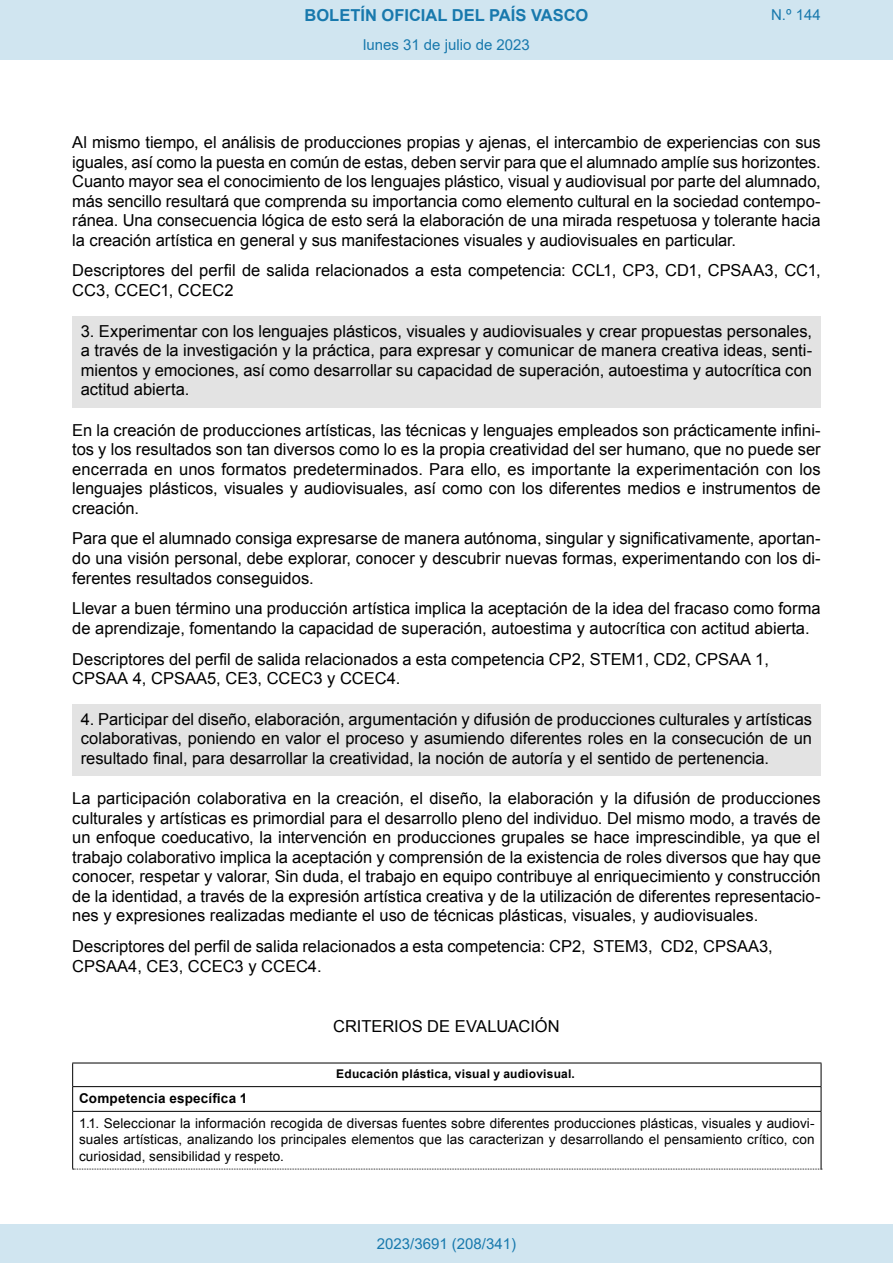
<style>
.page{position:relative;width:893px;height:1263px;background:#fff}
.page>*{position:absolute;margin:0;border:0;box-sizing:border-box;transform-origin:0 0}
.t1{font:16.5px/19.5px "Arial";color:#000;text-align:justify}
.t2{font:700 16.5px "Arial";color:#1879ad}
.Paginacion_Centro{font:15px "Arial";color:#1879ad}
.t3{font:13.5px/24.8px "Arial";letter-spacing:.005em;color:#000}
.t4{font:700 12px "Arial";letter-spacing:.015em;color:#000}
.s1{font-weight:700}
</style>
<div class="page">
<div style="left:72px;top:316px;width:749px;height:91px;background:#e3e3e3"></div>
<div style="left:72px;top:704px;width:749px;height:72px;background:#e3e3e3"></div>
<hr style="left:72px;top:1086px;width:749px;height:1px;background:#000">
<svg style="left:73px;top:1169px;width:749px;height:1px"></svg>
<hr style="left:72px;top:1063px;width:749px;height:1px;background:#000">
<hr style="left:72px;top:1112px;width:1px;height:57px;background:#000">
<hr style="left:821px;top:1112px;width:1px;height:57px;background:#000">
<svg style="left:72px;top:1063px;width:1px;height:48px"></svg>
<svg style="left:821px;top:1063px;width:1px;height:48px"></svg>
<hr style="left:72px;top:1111px;width:749px;height:1px;background:#000">
<div style="left:0;top:0;width:893px;height:60px;background:#d0e5f0"></div>
<div style="left:0;top:1225px;width:893px;height:38px;background:#d0e5f0"></div>
<p class="t2" style="left:305px;top:3px;width:285px">BOLETÍN OFICIAL DEL PAÍS VASCO</p>
<p class="Paginacion_Centro" style="left:771px;top:5px;width:51px">N.º 144</p>
<p class="Paginacion_Centro" style="left:363px;top:35px;width:168px">lunes 31 de julio de 2023</p>
<p class="t1" style="left:72px;top:133px;width:750px">Al mismo tiempo, el análisis de producciones propias y ajenas, el intercambio de experiencias con sus iguales, así como la puesta en común de estas, deben servir para que el alumnado amplíe sus horizontes.<br>Cuanto mayor sea el conocimiento de los lenguajes plástico, visual y audiovisual por parte del alumnado, más sencillo resultará que comprenda su importancia como elemento cultural en la sociedad contempo&shy;ránea. Una consecuencia lógica de esto será la elaboración de una mirada respetuosa y tolerante hacia la creación artística en general y sus manifestaciones visuales y audiovisuales en particular.</p>
<p class="t1" style="left:72px;top:261px;width:750px">Descriptores del perfil de salida relacionados a esta competencia: CCL1, CP3, CD1, CPSAA3, CC1,<br>CC3, CCEC1, CCEC2</p>
<p class="t1" style="left:81px;top:321px;width:733px">3. Experimentar con los lenguajes plásticos, visuales y audiovisuales y crear propuestas personales, a través de la investigación y la práctica, para expresar y comunicar de manera creativa ideas, senti&shy;mientos y emociones, así como desarrollar su capacidad de superación, autoestima y autocrítica con actitud abierta.</p>
<p class="t1" style="left:72px;top:420px;width:750px">En la creación de producciones artísticas, las técnicas y lenguajes empleados son prácticamente infini&shy;tos y los resultados son tan diversos como lo es la propia creatividad del ser humano, que no puede ser encerrada en unos formatos predeterminados. Para ello, es importante la experimentación con los lenguajes plásticos, visuales y audiovisuales, así como con los diferentes medios e instrumentos de creación.</p>
<p class="t1" style="left:72px;top:529px;width:750px">Para que el alumnado consiga expresarse de manera autónoma, singular y significativamente, aportan&shy;do una visión personal, debe explorar, conocer y descubrir nuevas formas, experimentando con los di&shy;ferentes resultados conseguidos.</p>
<p class="t1" style="left:72px;top:599px;width:750px">Llevar a buen término una producción artística implica la aceptación de la idea del fracaso como forma de aprendizaje, fomentando la capacidad de superación, autoestima y autocrítica con actitud abierta.</p>
<p class="t1" style="left:72px;top:649px;width:698px">Descriptores del perfil de salida relacionados a esta competencia CP2, STEM1, CD2, CPSAA 1,<br>CPSAA 4, CPSAA5, CE3, CCEC3 y CCEC4.</p>
<p class="t1" style="left:81px;top:709px;width:733px">4. Participar del diseño, elaboración, argumentación y difusión de producciones culturales y artísticas colaborativas, poniendo en valor el proceso y asumiendo diferentes roles en la consecución de un resultado final, para desarrollar la creatividad, la noción de autoría y el sentido de pertenencia.</p>
<p class="t1" style="left:72px;top:789px;width:750px">La participación colaborativa en la creación, el diseño, la elaboración y la difusión de producciones culturales y artísticas es primordial para el desarrollo pleno del individuo. Del mismo modo, a través de un enfoque coeducativo, la intervención en producciones grupales se hace imprescindible, ya que el trabajo colaborativo implica la aceptación y comprensión de la existencia de roles diversos que hay que conocer, respetar y valorar, Sin duda, el trabajo en equipo contribuye al enriquecimiento y construcción de la identidad, a través de la expresión artística creativa y de la utilización de diferentes representacio&shy;nes y expresiones realizadas mediante el uso de técnicas plásticas, visuales, y audiovisuales.</p>
<p class="t1" style="left:72px;top:937px;width:702px">Descriptores del perfil de salida relacionados a esta competencia: CP2, STEM3, CD2, CPSAA3,<br>CPSAA4, CE3, CCEC3 y CCEC4.</p>
<p class="t1" style="left:333px;top:1016px;width:228px">CRITERIOS DE EVALUACIÓN</p>
<p class="t4" style="left:336px;top:1066px;width:240px">Educación plástica, visual y audiovisual.</p>
<p class="t3" style="left:79px;top:1086px;width:737px"><span class="s1">Competencia específica 1<br></span>1.1. Seleccionar la información recogida de diversas fuentes sobre diferentes producciones plásticas, visuales y audiovi-</p>
<p class="t3" style="left:79px;top:1131px;width:737px;line-height:16.5px">suales artísticas, analizando los principales elementos que las caracterizan y desarrollando el pensamiento crítico, con curiosidad, sensibilidad y respeto.</p>
<p class="Paginacion_Centro" style="left:377px;top:1234px;width:141px">2023/3691 (208/341)</p>
</div>
